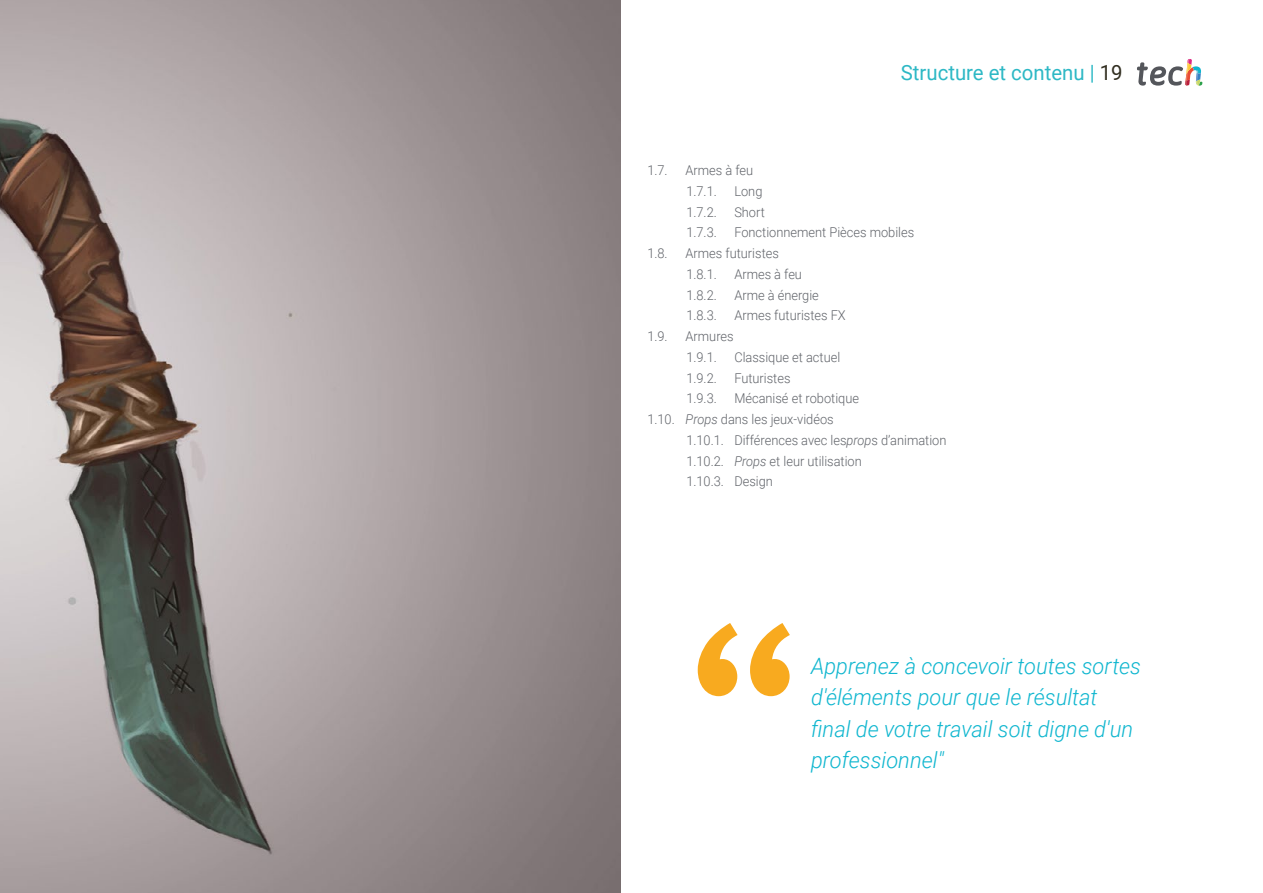
<style>
.page{position:relative;width:1263px;height:893px;background:#fff}
.page>*{position:absolute;margin:0;border:0;box-sizing:border-box;transform-origin:0 0}
.t1{font:italic 300 22.5px/31.5px "Roboto";color:#0fb6cf}
.t2{font:21px "Roboto";color:#2db8c5}
.t3{font:300 13.5px/20.7px "Roboto";color:#61646a;scale:.95 1}
.s1{color:#312e20}
.s2{font-style:italic}
</style>
<div class="page">
<svg style="left:698px;top:623px;width:92px;height:73px"></svg>
<svg style="left:1137px;top:59px;width:65px;height:27px"></svg>
<img style="left:0;top:0;width:621px;height:893px">
<p class="t3" style="left:647px;top:159px;width:23px">1.7.</p>
<p class="t3" style="left:686px;top:159px;width:73px">Armes à feu<br>1.7.1.</p>
<p class="t3" style="left:734px;top:180px;width:31px">Long</p>
<h2 class="t2" style="left:901px;top:57px;width:223px">Structure et contenu | <span class="s1">19</span></h2>
<p class="t3" style="left:686px;top:201px;width:34px">1.7.2.</p>
<p class="t3" style="left:734px;top:201px;width:34px">Short</p>
<p class="t3" style="left:686px;top:222px;width:34px">1.7.3.</p>
<p class="t3" style="left:734px;top:222px;width:191px">Fonctionnement Pièces mobiles</p>
<p class="t3" style="left:647px;top:242px;width:23px">1.8.</p>
<p class="t3" style="left:686px;top:242px;width:100px">Armes futuristes<br>1.8.1.</p>
<p class="t3" style="left:734px;top:263px;width:73px">Armes à feu</p>
<p class="t3" style="left:686px;top:284px;width:34px">1.8.2.</p>
<p class="t3" style="left:734px;top:284px;width:90px">Arme à énergie</p>
<p class="t3" style="left:686px;top:305px;width:34px">1.8.3.</p>
<p class="t3" style="left:734px;top:305px;width:119px">Armes futuristes FX</p>
<p class="t3" style="left:647px;top:325px;width:23px">1.9.</p>
<p class="t3" style="left:686px;top:325px;width:52px">Armures<br>1.9.1.</p>
<p class="t3" style="left:734px;top:346px;width:113px">Classique et actuel</p>
<p class="t3" style="left:686px;top:367px;width:34px">1.9.2.</p>
<p class="t3" style="left:734px;top:367px;width:61px">Futuristes</p>
<p class="t3" style="left:686px;top:388px;width:34px">1.9.3.</p>
<p class="t3" style="left:647px;top:388px;width:224px;text-indent:87px">Mécanisé et robotique<br>1.10. <span class="s2">Props</span> dans les jeux-vidéos</p>
<p class="t3" style="left:686px;top:429px;width:275px">1.10.1. Différences avec les<span class="s2">prop</span>s d’animation<br>1.10.2. <span class="s2">Props</span> et leur utilisation<br>1.10.3. Design</p>
<h1 class="t1" style="left:811px;top:649px;width:331px">Apprenez à concevoir toutes sortes d'éléments pour que le résultat final de votre travail soit digne d'un professionnel"</h1>
</div>
